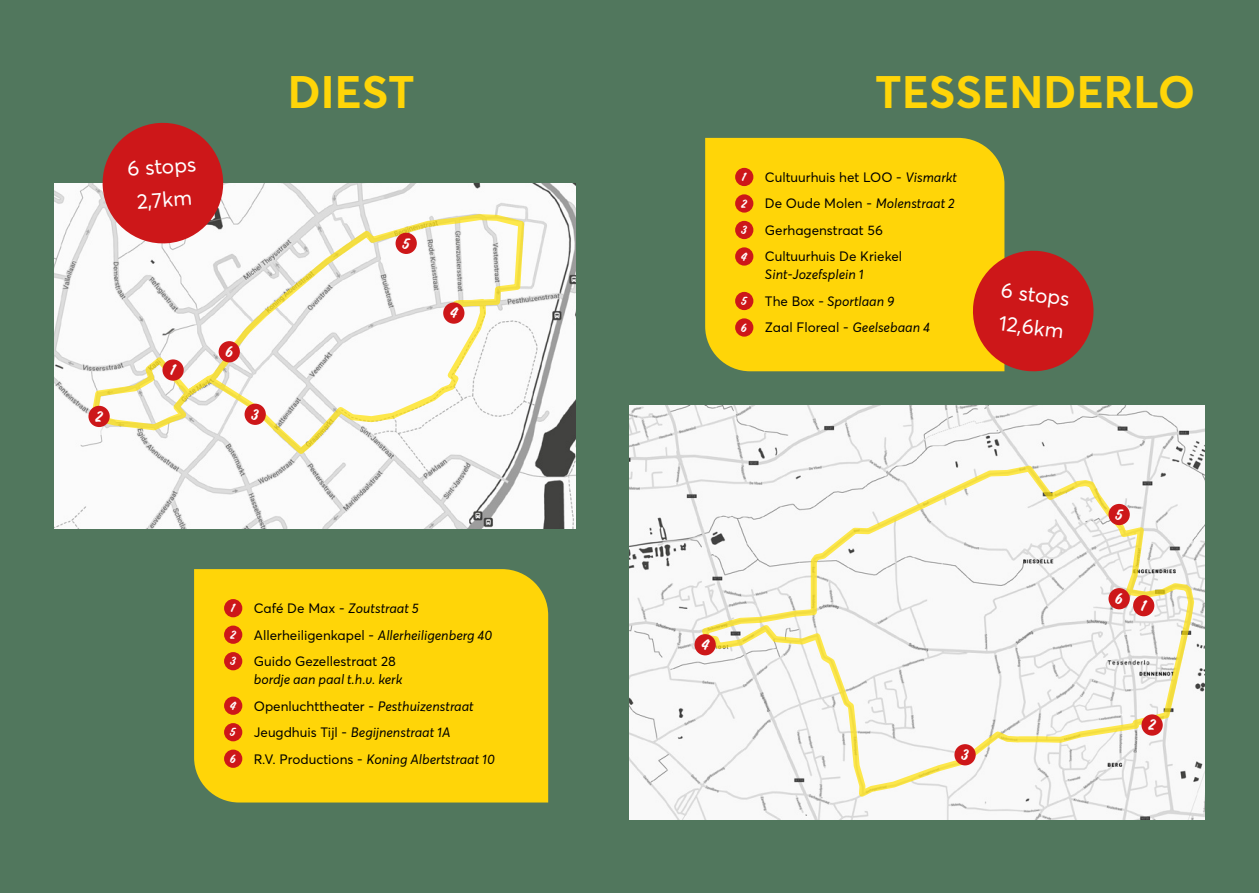
<style>
.page{position:relative;width:1259px;height:893px;background:#51775d}
.page>*{position:absolute;margin:0;border:0;box-sizing:border-box;transform-origin:0 0}
.t1{font:700 45px "Averta";letter-spacing:.005em;color:#ffd508}
.t2{font:21px/33.2px "Averta";color:#fff;text-align:center}
.t3{font:15px "Calafia";color:#fff}
.t4{font:13.5px/18px "Averta";color:#000}
.t5{font:italic 13.5px/18px "Averta";color:#000}
.t6{font:11.7px "Calafia";color:#fff}
.s1{font-style:italic}
.s2{font-style:normal}
</style>
<div class="page">
<img style="left:54px;top:183px;width:521px;height:346px">
<svg style="left:88px;top:210px;width:439px;height:245px;background:#f4f3e8"></svg>
<div style="left:162px;top:359px;width:22px;height:22px;background:#cd1719;border-radius:50%"></div>
<div style="left:88px;top:406px;width:22px;height:21px;background:#cd1719;border-radius:50%"></div>
<div style="left:244px;top:404px;width:22px;height:21px;background:#cd1719;border-radius:50%"></div>
<div style="left:443px;top:302px;width:21px;height:22px;background:#cd1719;border-radius:50%"></div>
<div style="left:219px;top:341px;width:21px;height:21px;background:#cd1719;border-radius:50%"></div>
<div style="left:395px;top:233px;width:22px;height:21px;background:#cd1719;border-radius:50%"></div>
<div style="left:194px;top:569px;width:354px;height:233px;background:#ffd508"></div>
<div style="left:224px;top:599px;width:18px;height:18px;background:#cd1719;border-radius:50%"></div>
<div style="left:224px;top:626px;width:18px;height:18px;background:#cd1719;border-radius:50%"></div>
<div style="left:224px;top:652px;width:18px;height:18px;background:#cd1719;border-radius:50%"></div>
<div style="left:224px;top:697px;width:18px;height:18px;background:#cd1719;border-radius:50%"></div>
<div style="left:224px;top:723px;width:18px;height:18px;background:#cd1719;border-radius:50%"></div>
<div style="left:224px;top:750px;width:18px;height:18px;background:#cd1719;border-radius:50%"></div>
<svg style="left:100px;top:122px;width:126px;height:124px;background:#c1413f"></svg>
<img style="left:629px;top:406px;width:576px;height:413px">
<svg style="left:697px;top:462px;width:500px;height:336px;background:#f3f2ea"></svg>
<div style="left:705px;top:138px;width:299px;height:233px;background:#ffd508"></div>
<div style="left:735px;top:168px;width:18px;height:18px;background:#cd1719;border-radius:50%"></div>
<div style="left:735px;top:194px;width:18px;height:19px;background:#cd1719;border-radius:50%"></div>
<div style="left:735px;top:221px;width:18px;height:18px;background:#cd1719;border-radius:50%"></div>
<div style="left:735px;top:247px;width:18px;height:19px;background:#cd1719;border-radius:50%"></div>
<div style="left:735px;top:292px;width:18px;height:18px;background:#cd1719;border-radius:50%"></div>
<div style="left:735px;top:318px;width:18px;height:19px;background:#cd1719;border-radius:50%"></div>
<svg style="left:969px;top:247px;width:125px;height:125px;background:#c23d20"></svg>
<div style="left:1133px;top:595px;width:21px;height:21px;background:#cd1719;border-radius:50%"></div>
<div style="left:1108px;top:588px;width:21px;height:21px;background:#cd1719;border-radius:50%"></div>
<div style="left:1108px;top:504px;width:21px;height:21px;background:#cd1719;border-radius:50%"></div>
<div style="left:694px;top:634px;width:22px;height:21px;background:#cd1719;border-radius:50%"></div>
<div style="left:954px;top:744px;width:21px;height:21px;background:#cd1719;border-radius:50%"></div>
<div style="left:1141px;top:714px;width:21px;height:22px;background:#cd1719;border-radius:50%"></div>
<p class="t2" style="left:126px;top:152px;width:71px;rotate:-4deg">6 stops<br>2,7km</p>
<p class="t3" style="left:170px;top:361px;width:6px">1</p>
<p class="t3" style="left:225px;top:343px;width:9px">6</p>
<p class="t3" style="left:95px;top:407px;width:8px">2</p>
<p class="t3" style="left:251px;top:405px;width:8px">3</p>
<p class="t1" style="left:288px;top:64px;width:128px">DIEST</p>
<p class="t1" style="left:875px;top:64px;width:321px">TESSENDERLO</p>
<p class="t3" style="left:402px;top:234px;width:8px">5</p>
<p class="t3" style="left:449px;top:304px;width:9px">4</p>
<p class="t6" style="left:741px;top:170px;width:5px">1</p>
<p class="t4" style="left:765px;top:168px;width:194px">Cultuurhuis het LOO - <span class="s1">Vismarkt</span></p>
<p class="t6" style="left:741px;top:197px;width:7px">2</p>
<p class="t4" style="left:765px;top:194px;width:191px">De Oude Molen - <span class="s1">Molenstraat 2</span></p>
<p class="t6" style="left:741px;top:223px;width:7px">3</p>
<p class="t4" style="left:765px;top:221px;width:119px">Gerhagenstraat 56</p>
<p class="t6" style="left:740px;top:250px;width:7px">4</p>
<p class="t4" style="left:765px;top:247px;width:139px">Cultuurhuis De Kriekel<br><span class="s1">Sint-Jozefsplein 1</span></p>
<p class="t6" style="left:740px;top:294px;width:7px">5</p>
<p class="t5" style="left:765px;top:293px;width:131px"><span class="s2">The Box -</span> Sportlaan 9</p>
<p class="t6" style="left:740px;top:321px;width:7px">6</p>
<p class="t4" style="left:765px;top:318px;width:167px">Zaal Floreal - <span class="s1">Geelsebaan 4</span></p>
<p class="t2" style="left:1003px;top:274px;width:71px;text-align:left;rotate:7deg">6 stops<br>12,6km</p>
<p class="t3" style="left:1114px;top:506px;width:8px">5</p>
<p class="t6" style="left:230px;top:601px;width:5px">1</p>
<p class="t5" style="left:254px;top:600px;width:167px"><span class="s2">Café De Max -</span> Zoutstraat 5</p>
<p class="t6" style="left:230px;top:628px;width:7px">2</p>
<p class="t4" style="left:254px;top:626px;width:240px">Allerheiligenkapel - <span class="s1">Allerheiligenberg 40</span></p>
<p class="t6" style="left:230px;top:654px;width:7px">3</p>
<p class="t5" style="left:254px;top:653px;width:150px"><span class="s2">Guido Gezellestraat 28 </span>bordje aan paal t.h.v. kerk</p>
<p class="t6" style="left:229px;top:699px;width:7px">4</p>
<p class="t4" style="left:254px;top:697px;width:221px">Openluchttheater - <span class="s1">Pesthuizenstraat</span></p>
<p class="t6" style="left:230px;top:725px;width:7px">5</p>
<p class="t5" style="left:254px;top:724px;width:198px"><span class="s2">Jeugdhuis Tijl -</span> Begijnenstraat 1A</p>
<p class="t6" style="left:229px;top:752px;width:7px">6</p>
<p class="t5" style="left:254px;top:750px;width:243px"><span class="s2">R.V. Productions -</span> Koning Albertstraat 10</p>
<p class="t3" style="left:700px;top:636px;width:9px">4</p>
<p class="t3" style="left:960px;top:746px;width:8px">3</p>
<p class="t3" style="left:1114px;top:590px;width:9px">6</p>
<p class="t3" style="left:1140px;top:597px;width:6px">1</p>
<p class="t3" style="left:1148px;top:716px;width:8px">2</p>
</div>
